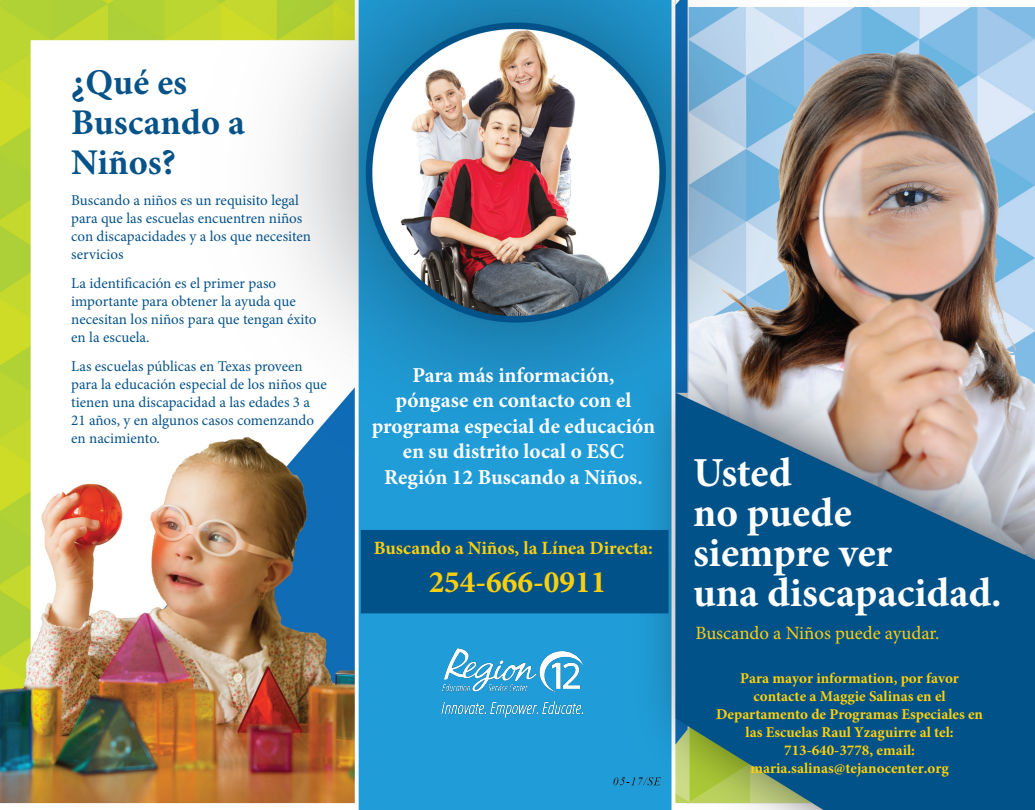
<style>
.page{position:relative;width:1035px;height:810px;background:#fff}
.page>*{position:absolute;margin:0;border:0;box-sizing:border-box;transform-origin:0 0}
.t1{font:700 41.25px "Minion Pro";color:#fff}
.t2{font:700 36.25px/40px "Minion Pro";color:#075389}
.t3{font:700 31.25px "Minion Pro";color:#fccf0e}
.t4{font:700 21.25px/25.5px "Minion Pro";color:#fff;text-align:center}
.t5{font:700 18.75px "Minion Pro";color:#fccf0e}
.t6{font:18.75px "Minion Pro";color:#fccf0e}
.t7{font:15px/18px "Minion Pro";color:#075389}
.t8{font:700 15px/18px "Minion Pro";color:#fed009;text-align:center}
</style>
<div class="page">
<img style="left:0;top:0;width:1035px;height:810px">
<img style="left:440px;top:646px;width:147px;height:73px">
<p class="t2" style="left:71px;top:62px;width:117px">¿Qué es</p>
<p class="t2" style="left:71px;top:102px;width:175px">Buscando a<br>Niños?</p>
<p class="t7" style="left:71px;top:191px;width:241px">Buscando a niños es un requisito legal para que las escuelas encuentren niños con discapacidades y a los que necesiten servicios</p>
<p class="t7" style="left:71px;top:274px;width:247px">La identificación es el primer paso importante para obtener la ayuda que necesitan los niños para que tengan éxito en la escuela.</p>
<p class="t7" style="left:71px;top:358px;width:257px">Las escuelas públicas en Texas proveen para la educación especial de los niños que tienen una discapacidad a las edades 3 a 21 años, y en algunos casos comenzando en nacimiento.</p>
<p class="t4" style="left:412px;top:362px;width:204px">Para más información,</p>
<p class="t4" style="left:372px;top:387px;width:285px">póngase en contacto con el programa especial de educación en su distrito local o ESC<br>Región 12 Buscando a Niños.</p>
<p class="t5" style="left:374px;top:534px;width:281px">Buscando a Niños, la Línea Directa:</p>
<p class="t3" style="left:429px;top:560px;width:179px">254-666-0911</p>
<p class="t1" style="left:693px;top:444px;width:100px">Usted</p>
<p class="t1" style="left:693px;top:484px;width:160px">no puede</p>
<p class="t1" style="left:693px;top:524px;width:201px">siempre ver</p>
<p class="t1" style="left:693px;top:564px;width:310px">una discapacidad.</p>
<p class="t6" style="left:695px;top:620px;width:245px">Buscando a Niños puede ayudar.</p>
<p class="t8" style="left:716px;top:669px;width:268px">Para mayor information, por favor contacte a Maggie Salinas en el Departamento de Programas Especiales en las Escuelas Raul Yzaguirre al tel:<br>713-640-3778, email: maria.salinas@tejanocenter.org</p>
</div>
